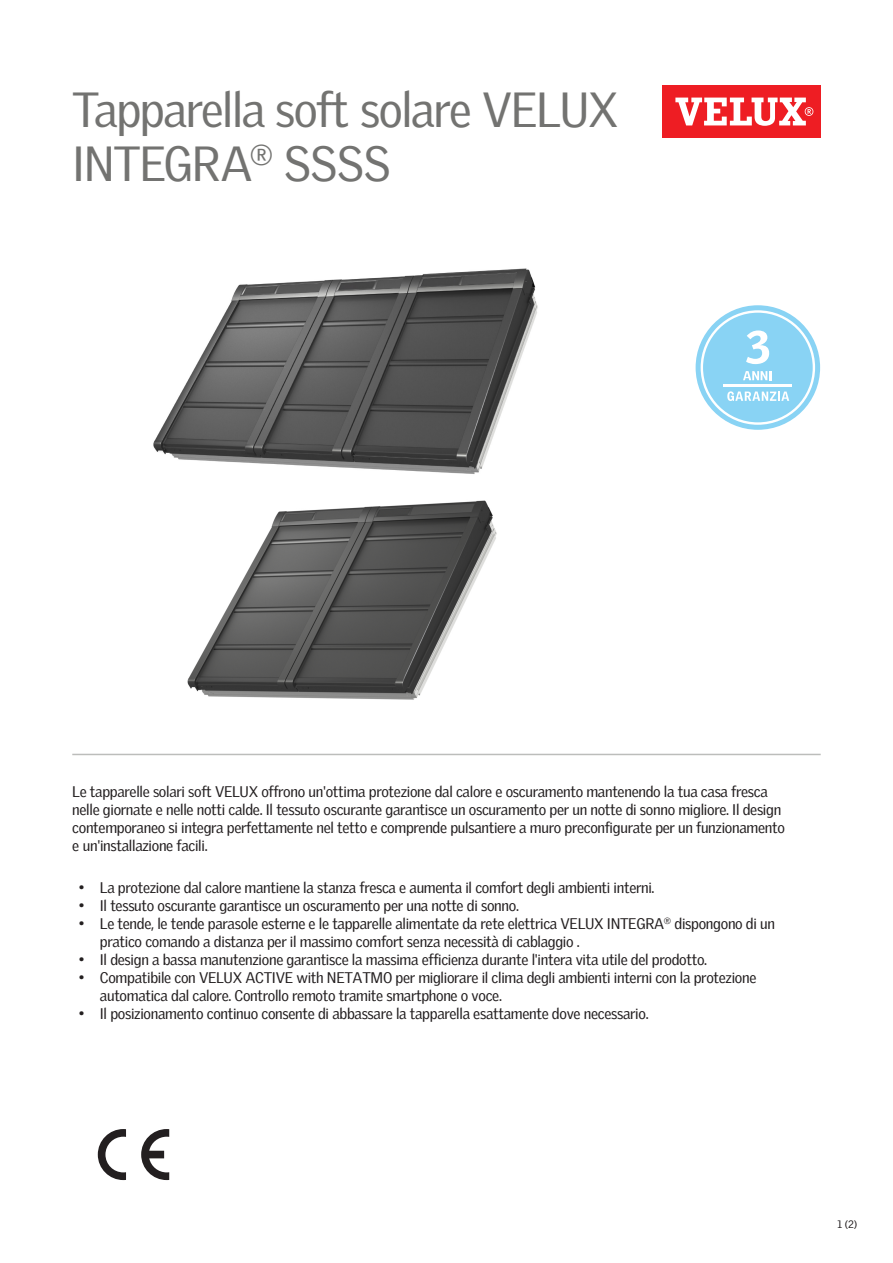
<style>
.page{position:relative;width:893px;height:1263px;background:#fff}
.page>*{position:absolute;margin:0;border:0;box-sizing:border-box;transform-origin:0 0}
.Headline{font:48px/54px "Velux Gothic";letter-spacing:-.03em;color:#737371}
.Body_Regular{font:15px/18px "Velux Gothic";letter-spacing:-.02em;color:#231f20}
.t1{font:10.5px "Velux Gothic";color:#231f20}
</style>
<div class="page">
<div style="left:662px;top:85px;width:159px;height:53px;background:#ee1d23"></div>
<svg style="left:675px;top:98px;width:138px;height:28px"></svg>
<hr style="left:72px;top:754px;width:749px;height:1px;background:#bcbdbb">
<img style="left:153px;top:268px;width:385px;height:206px">
<svg style="left:141px;top:1129px;width:28px;height:51px"></svg>
<svg style="left:98px;top:1129px;width:28px;height:51px"></svg>
<svg style="left:696px;top:305px;width:124px;height:125px"></svg>
<img style="left:187px;top:500px;width:310px;height:200px">
<p class="Headline" style="left:72px;top:79px;width:548px">Tapparella soft solare VELUX<br>INTEGRA<sup>®</sup> SSSS</p>
<p class="Body_Regular" style="left:72px;top:781px;width:714px">Le tapparelle solari soft VELUX offrono un'ottima protezione dal calore e oscuramento mantenendo la tua casa fresca nelle giornate e nelle notti calde. Il tessuto oscurante garantisce un oscuramento per un notte di sonno migliore. Il design contemporaneo si integra perfettamente nel tetto e comprende pulsantiere a muro preconfigurate per un funzionamento e un'installazione facili.</p>
<p class="Body_Regular" style="left:79px;top:878px;width:577px">• La protezione dal calore mantiene la stanza fresca e aumenta il comfort degli ambienti interni.</p>
<p class="Body_Regular" style="left:79px;top:896px;width:442px">• Il tessuto oscurante garantisce un oscuramento per una notte di sonno.</p>
<p class="Body_Regular" style="left:100px;top:914px;width:677px;text-indent:-21px">• Le tende, le tende parasole esterne e le tapparelle alimentate da rete elettrica VELUX INTEGRA<sup>®</sup> dispongono di un pratico comando a distanza per il massimo comfort senza necessità di cablaggio .</p>
<p class="Body_Regular" style="left:79px;top:950px;width:630px">• Il design a bassa manutenzione garantisce la massima efficienza durante l'intera vita utile del prodotto.</p>
<p class="Body_Regular" style="left:100px;top:968px;width:658px;text-indent:-21px">• Compatibile con VELUX ACTIVE with NETATMO per migliorare il clima degli ambienti interni con la protezione automatica dal calore. Controllo remoto tramite smartphone o voce.</p>
<p class="Body_Regular" style="left:79px;top:1004px;width:571px">• Il posizionamento continuo consente di abbassare la tapparella esattamente dove necessario.</p>
<p class="t1" style="left:838px;top:1216px;width:21px">1 (2)</p>
</div>
